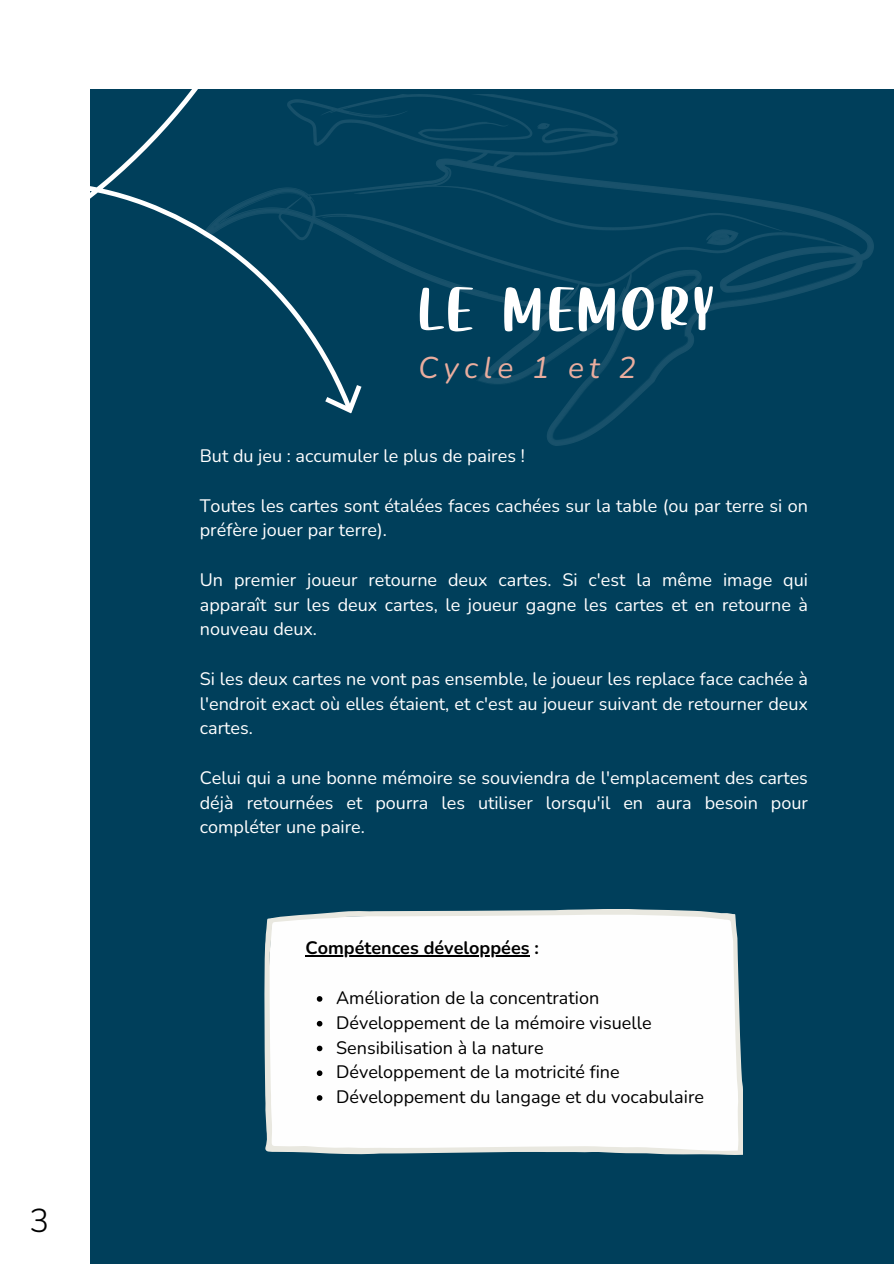
<style>
.page{position:relative;width:894px;height:1264px;background:#fff}
.page>*{position:absolute;margin:0;border:0;box-sizing:border-box;transform-origin:0 0}
.t1{font:60px "Twist Jelly Demo";letter-spacing:.055em;color:#fff}
.t2{font:300 33px "Nunito";color:#000}
.t3{font:italic 30px "Nunito";letter-spacing:.175em;color:#eaad9e}
.t4{font:18px/24.8px "Nunito";color:#fff;text-align:justify}
.t5{font:18px "Nunito";color:#000}
.t6{font:700 18px "Nunito";color:#000}
</style>
<div class="page">
<div style="left:90px;top:89px;width:803px;height:1174px;background:#003f5b"></div>
<img style="left:503px;top:96px;width:369px;height:350px">
<svg style="left:90px;top:89px;width:413px;height:325px"></svg>
<svg style="left:264px;top:909px;width:479px;height:246px;background:#f5f7f7"></svg>
<hr style="left:305px;top:955px;width:224px;height:1px;background:#000">
<svg style="left:317px;top:996px;width:5px;height:5px"></svg>
<svg style="left:317px;top:1020px;width:5px;height:6px"></svg>
<svg style="left:317px;top:1045px;width:5px;height:6px"></svg>
<svg style="left:317px;top:1070px;width:5px;height:6px"></svg>
<svg style="left:317px;top:1095px;width:5px;height:5px"></svg>
<p class="t2" style="left:29px;top:1198px;width:21px">3</p>
<p class="t1" style="left:418px;top:278px;width:297px">LE MEMORY</p>
<p class="t3" style="left:418px;top:348px;width:219px">Cycle 1 et 2</p>
<p class="t4" style="left:200px;top:444px;width:326px">But du jeu : accumuler le plus de paires !</p>
<p class="t4" style="left:200px;top:493px;width:609px">Toutes les cartes sont étalées faces cachées sur la table (ou par terre si on préfère jouer par terre).</p>
<h1 class="t4" style="left:200px;top:567px;width:609px">Un premier joueur retourne deux cartes. Si c'est la même image qui apparaît sur les deux cartes, le joueur gagne les cartes et en retourne à nouveau deux.</h1>
<h2 class="t4" style="left:200px;top:666px;width:609px">Si les deux cartes ne vont pas ensemble, le joueur les replace face cachée à l'endroit exact où elles étaient, et c'est au joueur suivant de retourner deux cartes.</h2>
<p class="t4" style="left:200px;top:765px;width:609px">Celui qui a une bonne mémoire se souviendra de l'emplacement des cartes déjà retournées et pourra les utiliser lorsqu'il en aura besoin pour compléter une paire.</p>
<p class="t6" style="left:305px;top:936px;width:235px">Compétences développées :</p>
<p class="t5" style="left:336px;top:985px;width:264px">Amélioration de la concentration</p>
<h3 class="t5" style="left:336px;top:1010px;width:317px">Développement de la mémoire visuelle</h3>
<p class="t5" style="left:336px;top:1035px;width:209px">Sensibilisation à la nature</p>
<p class="t5" style="left:336px;top:1060px;width:285px">Développement de la motricité fine</p>
<p class="t5" style="left:336px;top:1084px;width:369px">Développement du langage et du vocabulaire</p>
</div>
